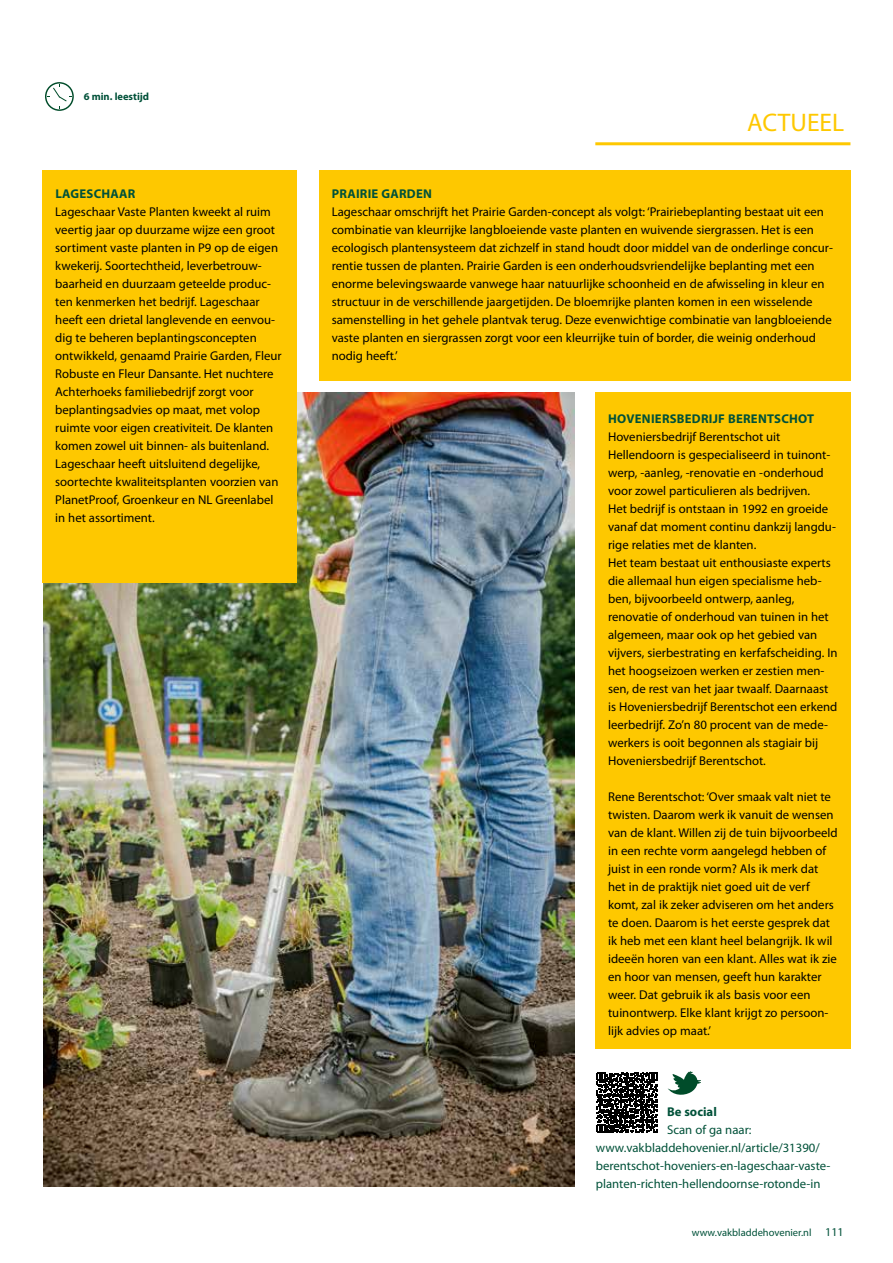
<style>
.page{position:relative;width:893px;height:1263px;background:#fff}
.page>*{position:absolute;margin:0;border:0;box-sizing:border-box;transform-origin:0 0}
.t1{font:25.5px "Myriad Pro";color:#fec800}
.t2{font:12.75px/18px "Myriad Pro";color:#000}
.t3{font:12.75px/18px "Myriad Pro";color:#005139}
.t4{font:700 12.75px "Myriad Pro";letter-spacing:.02em;color:#005139}
.t5{font:700 12.75px "Myriad Pro";color:#005139}
.t6{font:10.5px "Myriad Pro";color:#005139}
.t7{font:700 10.5px "Myriad Pro";color:#005139}
.s1{font-size:12px}
</style>
<div class="page">
<hr style="left:595px;top:142px;width:255px;height:3px;background:#fec800">
<img style="left:44px;top:393px;width:530px;height:793px">
<div style="left:595px;top:393px;width:255px;height:656px;background:#fec800"></div>
<svg style="left:45px;top:82px;width:29px;height:29px"></svg>
<div style="left:319px;top:170px;width:531px;height:211px;background:#fec800"></div>
<div style="left:43px;top:170px;width:254px;height:413px;background:#fec800"></div>
<svg style="left:596px;top:1072px;width:62px;height:61px"></svg>
<svg style="left:597px;top:1072px;width:60px;height:61px"></svg>
<svg style="left:668px;top:1071px;width:32px;height:24px"></svg>
<p class="t7" style="left:84px;top:90px;width:67px">6 min. leestijd</p>
<p class="t4" style="left:55px;top:185px;width:81px">LAGESCHAAR</p>
<p class="t2" style="left:55px;top:203px;width:228px">Lageschaar Vaste Planten kweekt al ruim veertig jaar op duurzame wijze een groot sortiment vaste planten in P9 op de eigen kwekerij. Soortechtheid, leverbetrouw&shy;baarheid en duurzaam geteelde produc&shy;ten kenmerken het bedrijf. Lageschaar heeft een drietal langlevende en eenvou&shy;dig te beheren beplantingsconcepten ontwikkeld, genaamd Prairie Garden, Fleur Robuste en Fleur Dansante. Het nuchtere Achterhoeks familiebedrijf zorgt voor beplantingsadvies op maat, met volop ruimte voor eigen creativiteit. De klanten komen zowel uit binnen- als buitenland.<br>Lageschaar heeft uitsluitend degelijke, soortechte kwaliteitsplanten voorzien van PlanetProof, Groenkeur en NL Greenlabel in het assortiment.</p>
<h1 class="t1" style="left:747px;top:107px;width:99px">ACTUEEL</h1>
<p class="t4" style="left:332px;top:185px;width:102px">PRAIRIE GARDEN</p>
<p class="t2" style="left:332px;top:203px;width:503px">Lageschaar omschrijft het Prairie Garden-concept als volgt: ‘Prairiebeplanting bestaat uit een combinatie van kleurrijke langbloeiende vaste planten en wuivende siergrassen. Het is een ecologisch plantensysteem dat zichzelf in stand houdt door middel van de onderlinge concur&shy;rentie tussen de planten. Prairie Garden is een onderhoudsvriendelijke beplanting met een enorme belevingswaarde vanwege haar natuurlijke schoonheid en de afwisseling in kleur en structuur in de verschillende jaargetijden. De bloemrijke planten komen in een wisselende samenstelling in het gehele plantvak terug. Deze evenwichtige combinatie van langbloeiende vaste planten en siergrassen zorgt voor een kleurrijke tuin of border, die weinig onderhoud nodig heeft.’</p>
<p class="t4" style="left:608px;top:410px;width:208px">HOVENIERSBEDRIJF BERENTSCHOT</p>
<p class="t2" style="left:608px;top:428px;width:231px">Hoveniersbedrijf Berentschot uit Hellendoorn is gespecialiseerd in tuinont&shy;werp, -aanleg, -renovatie en -onderhoud voor zowel particulieren als bedrijven.<br>Het bedrijf is ontstaan in 1992 en groeide vanaf dat moment continu dankzij langdu&shy;rige relaties met de klanten.<br>Het team bestaat uit enthousiaste experts die allemaal hun eigen specialisme heb&shy;ben, bijvoorbeeld ontwerp, aanleg, renovatie of onderhoud van tuinen in het algemeen, maar ook op het gebied van vijvers, sierbestrating en kerfafscheiding. In het hoogseizoen werken er zestien men&shy;sen, de rest van het jaar twaalf. Daarnaast is Hoveniersbedrijf Berentschot een erkend leerbedrijf. Zo’n 80 procent van de mede&shy;werkers is ooit begonnen als stagiair bij Hoveniersbedrijf Berentschot.</p>
<p class="t2" style="left:608px;top:788px;width:231px">Rene Berentschot: ‘Over smaak valt niet te twisten. Daarom werk ik vanuit de wensen van de klant. Willen zij de tuin bijvoorbeeld in een rechte vorm aangelegd hebben of juist in een ronde vorm? Als ik merk dat het in de praktijk niet goed uit de verf komt, zal ik zeker adviseren om het anders te doen. Daarom is het eerste gesprek dat ik heb met een klant heel belangrijk. Ik wil ideeën horen van een klant. Alles wat ik zie en hoor van mensen, geeft hun karakter weer. Dat gebruik ik als basis voor een tuinontwerp. Elke klant krijgt zo persoon&shy;lijk advies op maat.’</p>
<p class="t5" style="left:667px;top:1103px;width:51px">Be social</p>
<p class="t3" style="left:596px;top:1121px;width:236px;text-indent:71px">Scan of ga naar: www.vakbladdehovenier.nl/article/31390/ berentschot-hoveniers-en-lageschaar-vaste&shy;planten-richten-hellendoornse-rotonde-in</p>
<p class="t6" style="left:692px;top:1226px;width:153px">www.vakbladdehovenier.nl <span class="s1">111</span></p>
</div>
